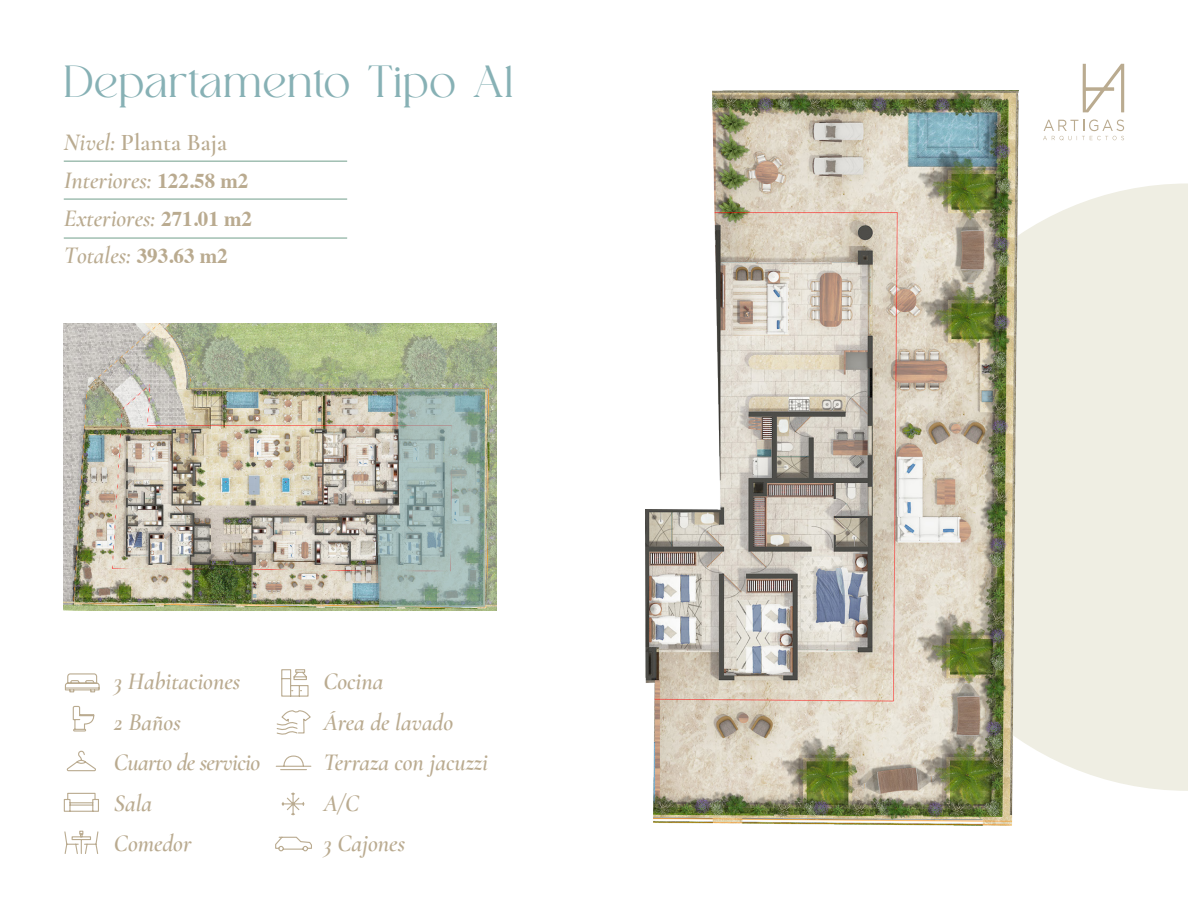
<style>
.page{position:relative;width:1188px;height:918px;background:#fff}
.page>*{position:absolute;margin:0;border:0;box-sizing:border-box;transform-origin:0 0}
.t1{font:45px "NT Fabulous";letter-spacing:.015em;color:#87b1b5}
.t2{font:italic 600 24px "Cormorant Garamond";color:#baab90}
.t3{font:italic 600 24px "Cormorant Garamond";letter-spacing:-.025em;color:#baab90}
.t4{font:600 24px "Cormorant Garamond";color:#baab90}
.s1{font-style:italic}
.s2{font-family:"Times";font-weight:700;font-style:normal;font-size:21px}
</style>
<div class="page">
<div style="left:1019px;top:183px;width:169px;height:608px;background:#efeee3"></div>
<img style="left:64px;top:324px;width:433px;height:287px">
<svg style="left:64px;top:673px;width:36px;height:20px"></svg>
<svg style="left:64px;top:830px;width:35px;height:24px"></svg>
<svg style="left:281px;top:669px;width:28px;height:28px"></svg>
<svg style="left:72px;top:705px;width:23px;height:27px"></svg>
<svg style="left:66px;top:750px;width:30px;height:22px"></svg>
<svg style="left:276px;top:710px;width:35px;height:25px"></svg>
<svg style="left:63px;top:792px;width:36px;height:20px"></svg>
<svg style="left:275px;top:836px;width:37px;height:16px"></svg>
<svg style="left:281px;top:792px;width:24px;height:24px"></svg>
<svg style="left:275px;top:755px;width:37px;height:16px"></svg>
<hr style="left:64px;top:160px;width:283px;height:2px;background:#a1bfb2">
<hr style="left:64px;top:198px;width:283px;height:2px;background:#a1bfb2">
<hr style="left:64px;top:237px;width:283px;height:2px;background:#a1bfb2">
<svg style="left:377px;top:389px;width:108px;height:218px;background:#9db1ab"></svg>
<img style="left:646px;top:91px;width:373px;height:735px">
<svg style="left:1083px;top:64px;width:41px;height:48px"></svg>
<svg style="left:1043px;top:119px;width:81px;height:21px"></svg>
<p class="t1" style="left:64px;top:55px;width:451px">Departamento Tipo A1</p>
<p class="t4" style="left:64px;top:128px;width:165px"><span class="s1">Nivel:</span> Planta Baja</p>
<p class="t2" style="left:64px;top:166px;width:186px">Interiores: <span class="s2">122.58 m2</span></p>
<p class="t2" style="left:64px;top:204px;width:190px">Exteriores: <span class="s2">271.01 m2</span></p>
<p class="t2" style="left:64px;top:241px;width:166px">Totales: <span class="s2">393.63 m2</span></p>
<p class="t2" style="left:114px;top:667px;width:128px">3 Habitaciones</p>
<p class="t2" style="left:114px;top:707px;width:68px">2 Baños</p>
<p class="t3" style="left:114px;top:748px;width:148px">Cuarto de servicio</p>
<p class="t2" style="left:114px;top:788px;width:40px">Sala</p>
<p class="t2" style="left:114px;top:829px;width:79px">Comedor</p>
<p class="t2" style="left:324px;top:667px;width:61px">Cocina</p>
<p class="t2" style="left:324px;top:707px;width:131px">Área de lavado</p>
<p class="t2" style="left:324px;top:748px;width:166px">Terraza con jacuzzi</p>
<p class="t2" style="left:324px;top:788px;width:37px">A/C</p>
<p class="t2" style="left:324px;top:829px;width:83px">3 Cajones</p>
</div>
